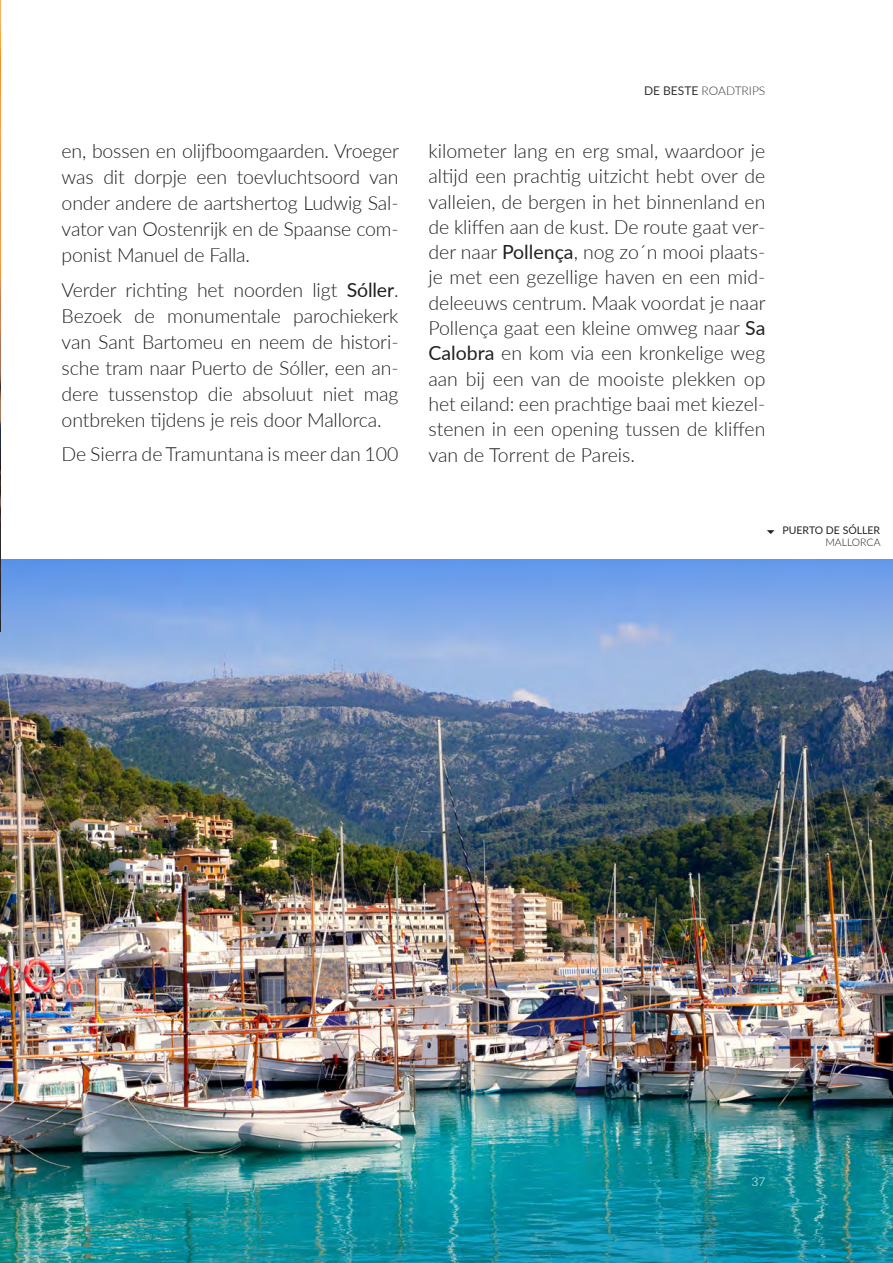
<style>
.page{position:relative;width:893px;height:1263px;background:#fff}
.page>*{position:absolute;margin:0;border:0;box-sizing:border-box;transform-origin:0 0}
.Body{font:300 19.5px/25.3px "Lato";letter-spacing:-.005em;color:#231f20;text-align:justify}
.t1{font:300 12px "Lato";color:#353534}
.t2{font:300 12px "Lato";color:#fff}
.t3{font:10.5px "Lato";color:#231f20}
.SUBPIE_ARRIBA{font:300 10.5px "Lato";color:#231f20}
.s1{font-weight:400}
</style>
<div class="page">
<img style="left:1px;top:559px;width:892px;height:704px">
<img style="left:0;top:0;width:1px;height:631px">
<p class="Body" style="left:62px;top:137px;width:339px;line-height:26.1px">en, bossen en olijfboomgaarden. Vroeger was dit dorpje een toevluchtsoord van onder andere de aartshertog Ludwig Sal&shy;vator van Oostenrijk en de Spaanse com&shy;ponist Manuel de Falla.</p>
<p class="Body" style="left:62px;top:276px;width:338px;line-height:26.1px">Verder richting het noorden ligt <span class="s1">Sóller</span>.<br>Bezoek de monumentale parochiekerk van Sant Bartomeu en neem de histori&shy;sche tram naar Puerto de Sóller, een an&shy;dere tussenstop die absoluut niet mag ontbreken tijdens je reis door Mallorca.</p>
<p class="Body" style="left:62px;top:441px;width:338px">De Sierra de Tramuntana is meer dan 100</p>
<p class="t1" style="left:644px;top:82px;width:123px"><span class="s1">DE BESTE</span> ROADTRIPS</p>
<p class="Body" style="left:428px;top:138px;width:339px">kilometer lang en erg smal, waardoor je altijd een prachtig uitzicht hebt over de valleien, de bergen in het binnenland en de kliffen aan de kust. De route gaat ver&shy;der naar <span class="s1">Pollença</span>, nog zo´n mooi plaats&shy;je met een gezellige haven en een mid&shy;deleeuws centrum. Maak voordat je naar Pollença gaat een kleine omweg naar <span class="s1">Sa Calobra</span> en kom via een kronkelige weg aan bij een van de mooiste plekken op het eiland: een prachtige baai met kiezel&shy;stenen in een opening tussen de kliffen van de Torrent de Pareis.</p>
<p class="t3" style="left:783px;top:522px;width:99px">PUERTO DE SÓLLER</p>
<p class="SUBPIE_ARRIBA" style="left:825px;top:535px;width:57px">MALLORCA</p>
<p class="t2" style="left:751px;top:1173px;width:15px">37</p>
</div>
